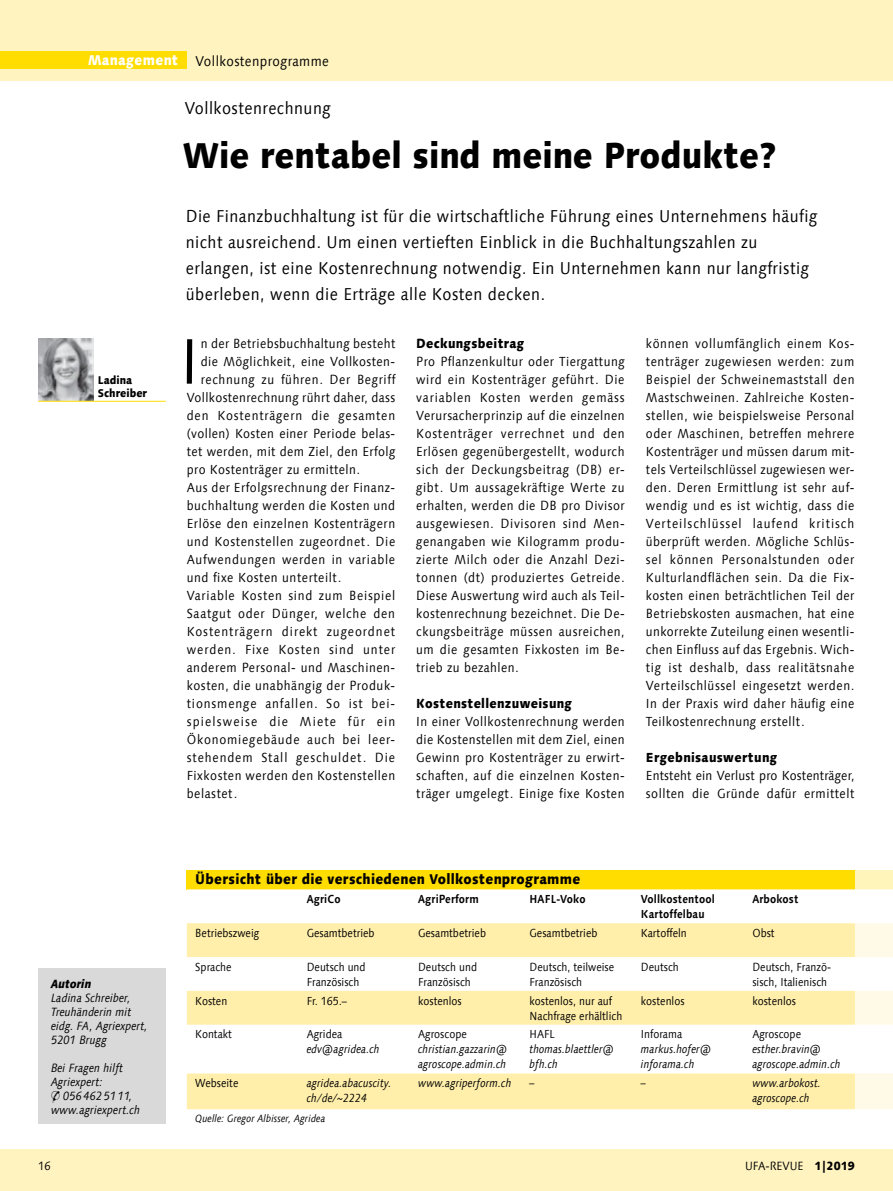
<style>
.page{position:relative;width:893px;height:1191px;background:#fff}
.page>*{position:absolute;margin:0;border:0;box-sizing:border-box;transform-origin:0 0}
.t1{font:64.2px "Linotype Syntax Com";color:#000;scale:.9 1}
.t2{font:800 36px "Linotype Syntax Com";color:#000;scale:.9 1}
.t3{font:17.25px/26.2px "Linotype Syntax Com";letter-spacing:.03em;color:#000;scale:.9 1}
.t4{font:800 14.25px "Linotype Syntax Com";letter-spacing:.02em;color:#000;scale:.9 1}
.t5{font:14.25px "Linotype Syntax Com";letter-spacing:.03em;color:#000;scale:.9 1}
.t6{font:13.2px/18px "Linotype Syntax Com";letter-spacing:.045em;color:#000;text-align:justify;scale:.9 1}
.t7{font:13.2px/18px "Linotype Syntax Com";letter-spacing:.015em;color:#000;scale:.9 1}
.t8{font:13.2px "Linotype Syntax Com";letter-spacing:.075em;color:#000;scale:.9 1}
.t9{font:13.2px "Linotype Syntax Com";letter-spacing:.08em;color:#000;scale:.9 1}
.t10{font:800 13.2px "Linotype Syntax Com";letter-spacing:.025em;color:#000;scale:.9 1}
.t11{font:13.2px "Linotype Syntax Com";letter-spacing:.065em;color:#000;scale:.9 1}
.t12{font:13.2px "Linotype Syntax Com";letter-spacing:.07em;color:#000;scale:.9 1}
.t13{font:13.2px "Linotype Syntax Com";letter-spacing:.095em;color:#000;scale:.9 1}
.t14{font:italic 12px/14px "Linotype Syntax Com";color:#000;scale:.9 1}
.t15{font:12px "Linotype Syntax Com";color:#000;scale:.9 1}
.t16{font:italic 800 12px "Linotype Syntax Com";color:#000;scale:.9 1}
.t17{font:12px "Linotype Syntax Com";color:#000;scale:.88 1}
.t18{font:11.7px/15px "Linotype Syntax Com";color:#000;scale:.88 1}
.t19{font:italic 11.7px/15px "Linotype Syntax Com";color:#000;scale:.88 1}
.t20{font:700 11.7px/15px "Linotype Syntax Com";letter-spacing:.01em;color:#000;scale:.9 1}
.t21{font:800 11.25px/13.5px "Linotype Syntax Com";color:#000;scale:.9 1}
.t22{font:italic 10.5px "Linotype Syntax Com";color:#000;scale:.9 1}
.s1{font-weight:800;color:#fff}
.s2{font-family:"Universal Newswith Comm Pi";font-style:normal}
.s3{font-weight:800}
</style>
<div class="page">
<div style="left:0;top:0;width:893px;height:81px;background:#fff3bf"></div>
<div style="left:0;top:1149px;width:893px;height:42px;background:#fff3bf"></div>
<div style="left:0;top:51px;width:187px;height:17px;background:#fd0"></div>
<img style="left:38px;top:339px;width:56px;height:62px">
<hr style="left:38px;top:401px;width:128px;height:1px;background:#fd0">
<div style="left:38px;top:968px;width:128px;height:156px;background:#d9d9d9"></div>
<div style="left:187px;top:870px;width:706px;height:19px;background:#fd0"></div>
<svg style="left:187px;top:889px;width:668px;height:1px"></svg>
<svg style="left:187px;top:923px;width:668px;height:186px;fill:#ffefaa"></svg>
<svg style="left:855px;top:870px;width:38px;height:239px"></svg>
<p class="t5" style="left:88px;top:52px;width:269px"><span class="s1">Management</span> Vollkostenprogramme</p>
<h3 class="t3" style="left:185px;top:94px;width:164px">Vollkostenrechnung</h3>
<h2 class="t2" style="left:183px;top:132px;width:662px">Wie rentabel sind meine Produkte?</h2>
<p class="t21" style="left:98px;top:373px;width:57px">Ladina<br>Schreiber</p>
<p class="t16" style="left:51px;top:976px;width:46px">Autorin</p>
<p class="t14" style="left:51px;top:990px;width:109px">Ladina Schreiber,<br>Treuhänderin mit eidg. FA, Agriexpert,<br>5201 Brugg</p>
<p class="t14" style="left:51px;top:1060px;width:101px">Bei Fragen hilft<br>Agriexpert:<br><span class="s2">+</span> 0564625111, www.agriexpert.ch</p>
<p class="t3" style="left:186px;top:202px;width:703px">Die Finanzbuchhaltung ist für die wirtschaftliche Führung eines Unternehmens häufig nicht ausreichend. Um einen vertieften Einblick in die Buchhaltungszahlen zu erlangen, ist eine Kostenrechnung notwendig. Ein Unternehmen kann nur langfristig überleben, wenn die Erträge alle Kosten decken.</p>
<h1 class="t1" style="left:180px;top:321px;width:22px">I</h1>
<p class="t6" style="left:201px;top:334px;width:218px">n der Betriebsbuchhaltung besteht</p>
<p class="t6" style="left:201px;top:352px;width:218px">die Möglichkeit, eine Vollkosten-</p>
<p class="t6" style="left:201px;top:370px;width:218px">rechnung zu führen. Der Begriff</p>
<p class="t6" style="left:187px;top:388px;width:233px">Vollkostenrechnung rührt daher, dass</p>
<p class="t12" style="left:187px;top:407px;width:233px">den Kostenträgern die gesamten</p>
<p class="t6" style="left:187px;top:424px;width:233px">(vollen) Kosten einer Periode belas-</p>
<p class="t6" style="left:187px;top:442px;width:233px">tet werden, mit dem Ziel, den Erfolg</p>
<p class="t6" style="left:187px;top:460px;width:194px">pro Kostenträger zu ermitteln.</p>
<p class="t6" style="left:187px;top:478px;width:233px">Aus der Erfolgsrechnung der Finanz-</p>
<p class="t6" style="left:187px;top:496px;width:233px">buchhaltung werden die Kosten und</p>
<p class="t6" style="left:187px;top:514px;width:233px">Erlöse den einzelnen Kostenträgern</p>
<p class="t6" style="left:187px;top:532px;width:233px">und Kostenstellen zugeordnet. Die</p>
<p class="t6" style="left:187px;top:550px;width:233px">Aufwendungen werden in variable</p>
<p class="t6" style="left:187px;top:568px;width:173px">und fixe Kosten unterteilt.</p>
<p class="t6" style="left:187px;top:586px;width:233px">Variable Kosten sind zum Beispiel</p>
<p class="t11" style="left:187px;top:605px;width:233px">Saatgut oder Dünger, welche den</p>
<p class="t9" style="left:187px;top:623px;width:233px">Kostenträgern direkt zugeordnet</p>
<p class="t9" style="left:187px;top:641px;width:233px">werden. Fixe Kosten sind unter</p>
<p class="t6" style="left:187px;top:658px;width:233px">anderem Personal- und Maschinen-</p>
<p class="t6" style="left:187px;top:676px;width:233px">kosten, die unabhängig der Produk-</p>
<p class="t8" style="left:187px;top:695px;width:233px">tionsmenge anfallen. So ist bei-</p>
<p class="t13" style="left:187px;top:713px;width:233px">spielsweise die Miete für ein</p>
<p class="t11" style="left:187px;top:731px;width:233px">Ökonomiegebäude auch bei leer-</p>
<p class="t8" style="left:187px;top:749px;width:233px">stehendem Stall geschuldet. Die</p>
<p class="t6" style="left:187px;top:766px;width:233px">Fixkosten werden den Kostenstellen</p>
<p class="t6" style="left:187px;top:784px;width:57px">belastet.</p>
<p class="t10" style="left:416px;top:334px;width:122px">Deckungsbeitrag</p>
<p class="t6" style="left:416px;top:352px;width:233px">Pro Pflanzenkultur oder Tiergattung wird ein Kostenträger geführt. Die variablen Kosten werden gemäss Verursacherprinzip auf die einzelnen Kostenträger verrechnet und den Erlösen gegenübergestellt, wodurch sich der Deckungsbeitrag (DB) er&shy;gibt. Um aussagekräftige Werte zu erhalten, werden die DB pro Divisor ausgewiesen. Divisoren sind Men&shy;genangaben wie Kilogramm produ&shy;zierte Milch oder die Anzahl Dezi&shy;tonnen (dt) produziertes Getreide.<br>Diese Auswertung wird auch als Teil&shy;kostenrechnung bezeichnet. Die De&shy;ckungsbeiträge müssen ausreichen, um die gesamten Fixkosten im Be&shy;trieb zu bezahlen.</p>
<p class="t10" style="left:416px;top:694px;width:175px">Kostenstellenzuweisung</p>
<p class="t6" style="left:416px;top:712px;width:233px">In einer Vollkostenrechnung werden die Kostenstellen mit dem Ziel, einen Gewinn pro Kostenträger zu erwirt&shy;schaften, auf die einzelnen Kosten&shy;träger umgelegt. Einige fixe Kosten</p>
<p class="t6" style="left:646px;top:334px;width:233px">können vollumfänglich einem Kos&shy;tenträger zugewiesen werden: zum Beispiel der Schweinemaststall den Mastschweinen. Zahlreiche Kosten&shy;stellen, wie beispielsweise Personal oder Maschinen, betreffen mehrere Kostenträger und müssen darum mit&shy;tels Verteilschlüssel zugewiesen wer&shy;den. Deren Ermittlung ist sehr auf&shy;wendig und es ist wichtig, dass die Verteilschlüssel laufend kritisch überprüft werden. Mögliche Schlüs&shy;sel können Personalstunden oder Kulturlandflächen sein. Da die Fix&shy;kosten einen beträchtlichen Teil der Betriebskosten ausmachen, hat eine unkorrekte Zuteilung einen wesentli&shy;chen Einfluss auf das Ergebnis. Wich&shy;tig ist deshalb, dass realitätsnahe Verteilschlüssel eingesetzt werden.<br>In der Praxis wird daher häufig eine Teilkostenrechnung erstellt.</p>
<p class="t10" style="left:646px;top:748px;width:147px">Ergebnisauswertung</p>
<p class="t7" style="left:646px;top:766px;width:233px">Entsteht ein Verlust pro Kostenträger, sollten die Gründe dafür ermittelt</p>
<p class="t4" style="left:195px;top:870px;width:429px">Übersicht über die verschiedenen Vollkostenprogramme</p>
<p class="t20" style="left:307px;top:891px;width:39px">AgriCo</p>
<p class="t20" style="left:418px;top:891px;width:69px">AgriPerform</p>
<p class="t20" style="left:530px;top:891px;width:64px">HAFL-Voko</p>
<p class="t20" style="left:641px;top:891px;width:84px">Vollkostentool<br>Kartoffelbau</p>
<p class="t20" style="left:752px;top:891px;width:53px">Arbokost</p>
<p class="t18" style="left:195px;top:925px;width:74px">Betriebszweig</p>
<p class="t18" style="left:307px;top:925px;width:79px">Gesamtbetrieb</p>
<p class="t18" style="left:418px;top:925px;width:79px">Gesamtbetrieb</p>
<p class="t18" style="left:530px;top:925px;width:79px">Gesamtbetrieb</p>
<p class="t18" style="left:641px;top:925px;width:54px">Kartoffeln</p>
<p class="t18" style="left:752px;top:925px;width:27px">Obst</p>
<p class="t18" style="left:195px;top:959px;width:43px">Sprache</p>
<p class="t18" style="left:307px;top:959px;width:68px">Deutsch und<br>Französisch</p>
<p class="t18" style="left:418px;top:959px;width:68px">Deutsch und<br>Französisch</p>
<p class="t18" style="left:530px;top:959px;width:98px">Deutsch, teilweise<br>Französisch</p>
<p class="t18" style="left:641px;top:959px;width:45px">Deutsch</p>
<p class="t18" style="left:752px;top:959px;width:91px">Deutsch, Franzö&shy;sisch, Italienisch</p>
<p class="t18" style="left:195px;top:993px;width:38px">Kosten</p>
<p class="t18" style="left:307px;top:993px;width:47px">Fr. 165.–</p>
<p class="t18" style="left:418px;top:993px;width:51px">kostenlos</p>
<p class="t18" style="left:530px;top:993px;width:107px">kostenlos, nur auf<br>Nachfrage erhältlich</p>
<p class="t18" style="left:641px;top:993px;width:51px">kostenlos</p>
<p class="t18" style="left:752px;top:993px;width:51px">kostenlos</p>
<p class="t18" style="left:195px;top:1026px;width:43px">Kontakt</p>
<p class="t18" style="left:307px;top:1026px;width:42px">Agridea</p>
<p class="t19" style="left:307px;top:1041px;width:84px">edv@agridea.ch</p>
<p class="t18" style="left:641px;top:1026px;width:48px">Inforama</p>
<p class="t19" style="left:641px;top:1041px;width:81px">markus.hofer@ inforama.ch</p>
<p class="t18" style="left:418px;top:1026px;width:57px">Agroscope</p>
<p class="t19" style="left:418px;top:1041px;width:103px">christian.gazzarin@ agroscope.admin.ch</p>
<p class="t18" style="left:530px;top:1026px;width:30px">HAFL</p>
<p class="t19" style="left:530px;top:1041px;width:98px">thomas.blaettler@ bfh.ch</p>
<p class="t18" style="left:752px;top:1026px;width:57px">Agroscope</p>
<p class="t19" style="left:752px;top:1041px;width:102px">esther.bravin@ agroscope.admin.ch</p>
<p class="t18" style="left:195px;top:1075px;width:51px">Webseite</p>
<p class="t19" style="left:307px;top:1075px;width:98px">agridea.abacuscity. ch/de/~2224</p>
<p class="t19" style="left:418px;top:1075px;width:107px">www.agriperform.ch</p>
<p class="t19" style="left:530px;top:1075px;width:7px">–</p>
<p class="t19" style="left:641px;top:1075px;width:7px">–</p>
<p class="t19" style="left:752px;top:1075px;width:79px">www.arbokost. agroscope.ch</p>
<p class="t22" style="left:195px;top:1112px;width:146px">Quelle: Gregor Albisser, Agridea</p>
<p class="t17" style="left:38px;top:1158px;width:16px">16</p>
<p class="t15" style="left:745px;top:1158px;width:123px">UFA-REVUE <span class="s3">1|2019</span></p>
</div>
